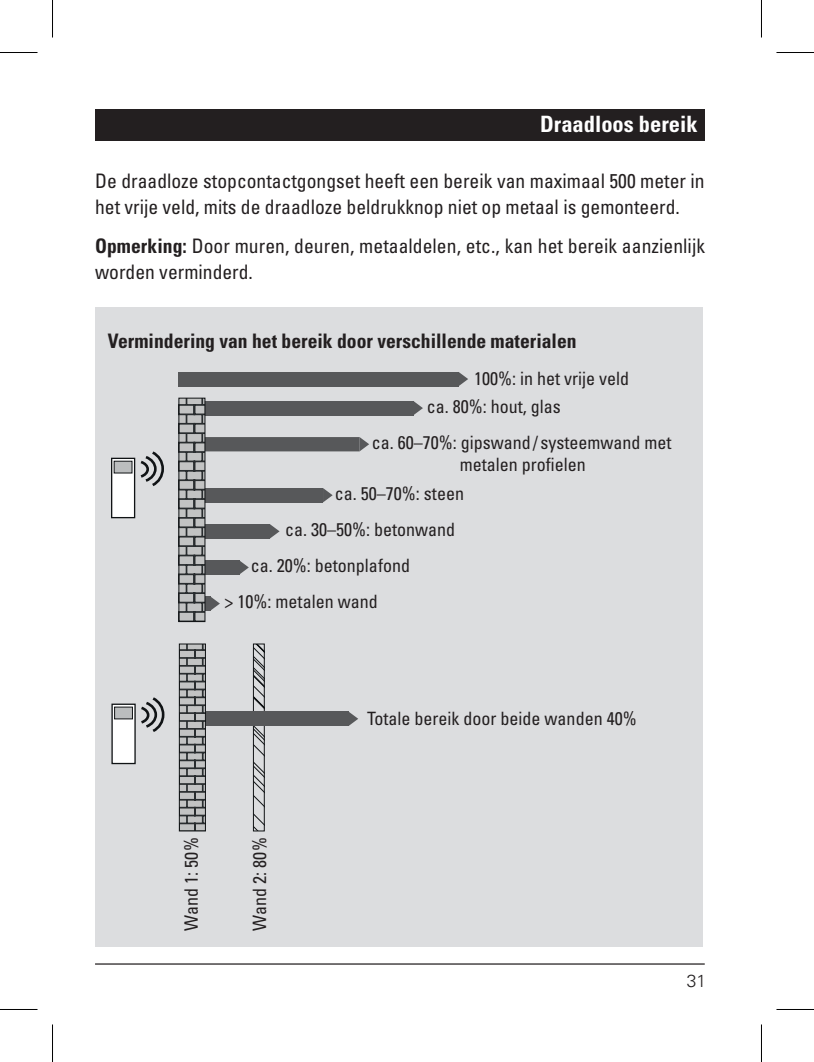
<style>
.page{position:relative;width:814px;height:1062px;background:#fff}
.page>*{position:absolute;margin:0;border:0;box-sizing:border-box;transform-origin:0 0}
.t1{font:700 condensed 22.5px "Univers LT Std";color:#fff}
.t2{font:condensed 20px/26.2px "Univers LT Std";color:#231f20}
.t3{font:700 condensed 20px "Univers LT Std";color:#231f20}
.t4{font:condensed 18.5px/28.5px "Univers LT Std";color:#231f20}
.t5{font:300 17.5px "Univers LT Std";color:#231f20}
.s1{font-weight:700}
</style>
<div class="page">
<hr style="left:95px;top:963px;width:609px;height:1px;background:#231f20">
<div style="left:95px;top:109px;width:609px;height:32px;background:#231f20"></div>
<div style="left:95px;top:307px;width:607px;height:639px;background:#dcdddf"></div>
<svg style="left:255px;top:646px;width:7px;height:183px"></svg>
<div style="left:253px;top:644px;width:11px;height:187px;border:1px solid #101315"></div>
<svg style="left:141px;top:697px;width:24px;height:35px"></svg>
<div style="left:112px;top:704px;width:23px;height:59px;background:#fff"></div>
<div style="left:111px;top:703px;width:25px;height:61px;border:1px solid #101315"></div>
<div style="left:114px;top:707px;width:19px;height:12px;background:#bbbdbe;border:1px solid #101315"></div>
<div style="left:205px;top:711px;width:144px;height:15px;background:#57585a"></div>
<svg style="left:181px;top:646px;width:23px;height:183px;background:#929494"></svg>
<div style="left:179px;top:644px;width:27px;height:187px;border:1px solid #101315"></div>
<svg style="left:349px;top:712px;width:9px;height:14px"></svg>
<svg style="left:140px;top:451px;width:24px;height:35px"></svg>
<div style="left:112px;top:458px;width:23px;height:59px;background:#fff"></div>
<div style="left:111px;top:458px;width:24px;height:60px;border:1px solid #101315"></div>
<div style="left:114px;top:461px;width:18px;height:12px;background:#bbbdbe;border:1px solid #101315"></div>
<div style="left:179px;top:401px;width:234px;height:14px;background:#57585a"></div>
<div style="left:178px;top:372px;width:280px;height:14px;background:#57585a"></div>
<svg style="left:458px;top:372px;width:10px;height:14px"></svg>
<svg style="left:413px;top:401px;width:10px;height:14px"></svg>
<svg style="left:179px;top:398px;width:190px;height:223px"></svg>
<hr style="left:0;top:52px;width:38px;height:1px;background:#000">
<hr style="left:776px;top:52px;width:38px;height:1px;background:#000">
<hr style="left:0;top:1009px;width:38px;height:1px;background:#000">
<hr style="left:776px;top:1009px;width:38px;height:1px;background:#000">
<hr style="left:52px;top:0;width:1px;height:37px;background:#000">
<hr style="left:52px;top:1024px;width:1px;height:38px;background:#000">
<hr style="left:761px;top:0;width:1px;height:37px;background:#000">
<hr style="left:761px;top:1024px;width:1px;height:38px;background:#000">
<p class="t1" style="left:540px;top:110px;width:159px">Draadloos bereikx</p>
<p class="t2" style="left:95px;top:167px;width:611px">De draadloze stopcontactgongset heeft een bereik van maximaal 500 meter in het vrije veld, mits de draadloze beldrukknop niet op metaal is gemonteerd.</p>
<p class="t2" style="left:95px;top:233px;width:611px"><span class="s1">Opmerking:</span> Door muren, deuren, metaaldelen, etc., kan het bereik aanzienlijk worden verminderd.</p>
<p class="t3" style="left:108px;top:328px;width:470px">Vermindering van het bereik door verschillende materialen</p>
<p class="t4" style="left:427px;top:363px;width:204px;text-indent:47px">100%: in het vrije veld ca. 80%: hout, glas</p>
<p class="t4" style="left:372px;top:431px;width:301px;line-height:21.8px;text-align:center">ca. 60–70%: gipswand / systeemwand met metalen profielen</p>
<p class="t4" style="left:335px;top:478px;width:131px">ca. 50–70%: steen</p>
<p class="t4" style="left:285px;top:515px;width:172px">ca. 30–50%: betonwand</p>
<p class="t4" style="left:251px;top:551px;width:161px">ca. 20%: betonplafond</p>
<p class="t4" style="left:225px;top:587px;width:155px">&gt; 10%: metalen wand</p>
<p class="t4" style="left:177px;top:931px;width:95px;rotate:-90deg">Wand 1: 50%</p>
<p class="t4" style="left:245px;top:931px;width:95px;rotate:-90deg">Wand 2: 80%</p>
<p class="t4" style="left:367px;top:704px;width:271px">Totale bereik door beide wanden 40%</p>
<p class="t5" style="left:686px;top:970px;width:21px">31</p>
</div>
